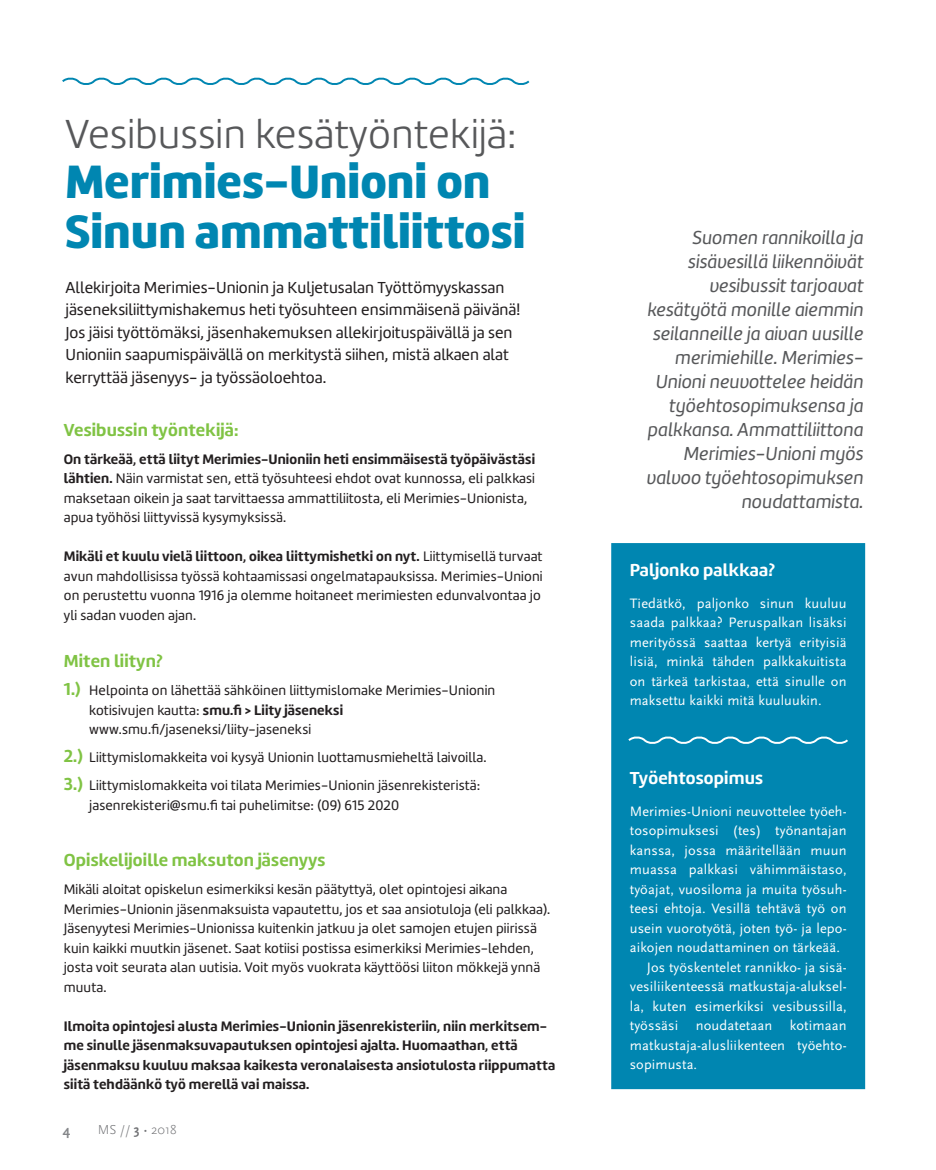
<style>
.page{position:relative;width:936px;height:1170px;background:#fff}
.page>*{position:absolute;margin:0;border:0;box-sizing:border-box;transform-origin:0 0}
.t1{font:900 48.45px/49.8px "Marine";color:#0086b1}
.t2{font:300 42px "Marine";color:#57585a}
.ScalaSans_leipis{font:italic 19.5px/24px "Marine";color:#57585a;text-align:right}
.ScalaSans_leipis_sis{font:700 18px "Marine";letter-spacing:.01em;color:#80c344}
.ScalaSans_leipis_sis-2{font:700 18px "Marine";letter-spacing:.01em;color:#fff}
.t3{font:16.5px/22.5px "Marine";letter-spacing:.005em;color:#231f20}
.ScalaSans_leipis_sis-3{font:14.25px/19.5px "Marine";letter-spacing:.01em;color:#231f20}
.ScalaSans_leipis_sis-4{font:14.25px/19.5px "Scala Sans";letter-spacing:.01em;color:#fff;text-align:justify}
.ScalaSans_leipis_sis-5{font:700 14.25px/19.5px "Marine";letter-spacing:.01em;color:#231f20}
.ScalaSans_leipis-2{font:700 14.25px "Scala Sans";color:#848689}
.t4{font:300 13.5px "Scala Sans";color:#717275}
.s1{font-weight:700}
.s2{font-weight:700;font-size:18px;color:#80c344}
</style>
<div class="page">
<div style="left:612px;top:543px;width:252px;height:545px;background:#0086b1"></div>
<div style="left:611px;top:543px;width:254px;height:546px;border:2px solid #0086b1"></div>
<svg style="left:628px;top:736px;width:220px;height:8px"></svg>
<svg style="left:62px;top:77px;width:468px;height:8px"></svg>
<p class="t2" style="left:65px;top:108px;width:453px">Vesibussin kesätyöntekijä:</p>
<p class="t1" style="left:65px;top:157px;width:462px">Merimies-Unioni on<br>Sinun ammattiliittosi</p>
<p class="t3" style="left:65px;top:276px;width:456px">Allekirjoita Merimies-Unionin ja Kuljetusalan Työttömyyskassan jäseneksiliittymishakemus heti työsuhteen ensimmäisenä päivänä!<br>Jos jäisi työttömäksi, jäsenhakemuksen allekirjoituspäivällä ja sen Unioniin saapumispäivällä on merkitystä siihen, mistä alkaen alat kerryttää jäsenyys- ja työssäoloehtoa.</p>
<p class="ScalaSans_leipis_sis" style="left:64px;top:418px;width:176px">Vesibussin työntekijä:</p>
<p class="ScalaSans_leipis_sis-3" style="left:64px;top:449px;width:472px"><span class="s1">On tärkeää, että liityt Merimies-Unioniin heti ensimmäisestä työpäivästäsi lähtien.</span> Näin varmistat sen, että työsuhteesi ehdot ovat kunnossa, eli palkkasi maksetaan oikein ja saat tarvittaessa ammattiliitosta, eli Merimies-Unionista, apua työhösi liittyvissä kysymyksissä.</p>
<p class="ScalaSans_leipis_sis-3" style="left:64px;top:546px;width:480px"><span class="s1">Mikäli et kuulu vielä liittoon, oikea liittymishetki on nyt.</span> Liittymisellä turvaat avun mahdollisissa työssä kohtaamissasi ongelmatapauksissa. Merimies-Unioni on perustettu vuonna 1916 ja olemme hoitaneet merimiesten edunvalvontaa jo yli sadan vuoden ajan.</p>
<p class="ScalaSans_leipis_sis" style="left:64px;top:649px;width:100px">Miten liityn?</p>
<p class="ScalaSans_leipis_sis-3" style="left:89px;top:680px;width:407px;text-indent:-25px"><span class="s2">1.)</span> Helpointa on lähettää sähköinen liittymislomake Merimies-Unionin kotisivujen kautta: <span class="s1">smu.fi &gt; Liity jäseneksi </span>www.smu.fi/jaseneksi/liity-jaseneksi</p>
<p class="ScalaSans_leipis_sis-3" style="left:64px;top:747px;width:424px"><span class="s2">2.)</span> Liittymislomakkeita voi kysyä Unionin luottamusmieheltä laivoilla.</p>
<p class="ScalaSans_leipis_sis-3" style="left:89px;top:775px;width:392px;text-indent:-25px"><span class="s2">3.)</span> Liittymislomakkeita voi tilata Merimies-Unionin jäsenrekisteristä: jasenrekisteri@smu.fi tai puhelimitse: (09) 615 2020</p>
<p class="ScalaSans_leipis_sis" style="left:64px;top:848px;width:263px">Opiskelijoille maksuton jäsenyys</p>
<p class="ScalaSans_leipis_sis-3" style="left:64px;top:879px;width:488px">Mikäli aloitat opiskelun esimerkiksi kesän päätyttyä, olet opintojesi aikana Merimies-Unionin jäsenmaksuista vapautettu, jos et saa ansiotuloja (eli palkkaa).<br>Jäsenyytesi Merimies-Unionissa kuitenkin jatkuu ja olet samojen etujen piirissä kuin kaikki muutkin jäsenet. Saat kotiisi postissa esimerkiksi Merimies-lehden, josta voit seurata alan uutisia. Voit myös vuokrata käyttöösi liiton mökkejä ynnä muuta.</p>
<p class="ScalaSans_leipis_sis-5" style="left:64px;top:1015px;width:493px">Ilmoita opintojesi alusta Merimies-Unionin jäsenrekisteriin, niin merkitsem&shy;me sinulle jäsenmaksuvapautuksen opintojesi ajalta. Huomaathan, että jäsenmaksu kuuluu maksaa kaikesta veronalaisesta ansiotulosta riippumatta siitä tehdäänkö työ merellä vai maissa.</p>
<p class="ScalaSans_leipis-2" style="left:63px;top:1122px;width:9px">4</p>
<p class="t4" style="left:98px;top:1122px;width:80px">MS // <span class="s1">3</span> • 2018</p>
<p class="ScalaSans_leipis" style="left:647px;top:225px;width:218px">Suomen rannikoilla ja sisävesillä liikennöivät vesibussit tarjoavat kesätyötä monille aiemmin seilanneille ja aivan uusille merimiehille. Merimies-<br>Unioni neuvottelee heidän työehtosopimuksensa ja palkkansa. Ammattiliittona<br>Merimies-Unioni myös valvoo työehtosopimuksen noudattamista.</p>
<p class="ScalaSans_leipis_sis-2" style="left:629px;top:557px;width:147px">Paljonko palkkaa?</p>
<p class="ScalaSans_leipis_sis-4" style="left:629px;top:593px;width:218px">Tiedätkö, paljonko sinun kuuluu saada palkkaa? Peruspalkan lisäksi merityössä saattaa kertyä erityisiä lisiä, minkä tähden palkkakuitista on tärkeä tarkistaa, että sinulle on maksettu kaikki mitä kuuluukin.</p>
<p class="ScalaSans_leipis_sis-2" style="left:629px;top:765px;width:135px">Työehtosopimus</p>
<p class="ScalaSans_leipis_sis-4" style="left:629px;top:801px;width:218px">Merimies-Unioni neuvottelee työeh&shy;tosopimuksesi (tes) työnantajan kanssa, jossa määritellään muun muassa palkkasi vähimmäistaso, työajat, vuosiloma ja muita työsuh&shy;teesi ehtoja. Vesillä tehtävä työ on usein vuorotyötä, joten työ- ja lepo&shy;aikojen noudattaminen on tärkeää.</p>
<p class="ScalaSans_leipis_sis-4" style="left:629px;top:957px;width:218px;text-indent:17px">Jos työskentelet rannikko- ja sisä&shy;vesiliikenteessä matkustaja-aluksel&shy;la, kuten esimerkiksi vesibussilla, työssäsi noudatetaan kotimaan matkustaja-alusliikenteen työehto&shy;sopimusta.</p>
</div>
